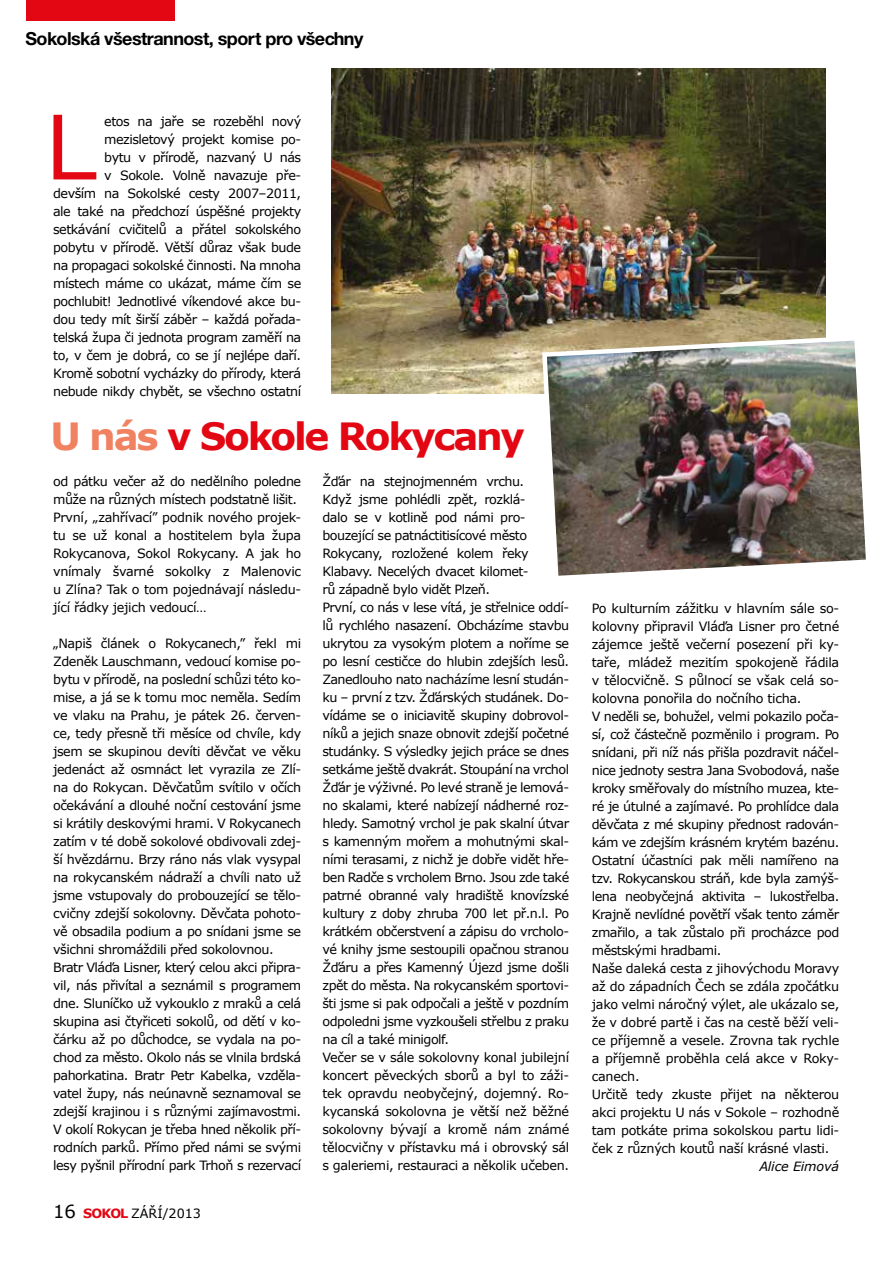
<style>
.page{position:relative;width:893px;height:1263px;background:#fff}
.page>*{position:absolute;margin:0;border:0;box-sizing:border-box;transform-origin:0 0}
.t1{font:90.6px "Helvetica Neue CE";color:#e30613}
.t2{font:700 37.5px "Verdana";letter-spacing:-.06em;color:#e30613}
.t3{font:700 18px "Helvetica Neue CE";letter-spacing:-.03em;color:#000}
.t4{font:12.75px/18px "Verdana";letter-spacing:-.04em;color:#000}
.t5{font:12.75px "Verdana";color:#000}
.t6{font:italic 12.75px "Verdana";letter-spacing:-.01em;color:#000}
.s1{color:#f08262}
.s2{font-size:18px}
.s3{font-weight:700;color:#e30613}
</style>
<div class="page">
<div style="left:26px;top:0;width:149px;height:21px;background:#e30613"></div>
<img style="left:332px;top:68px;width:494px;height:325px">
<img style="left:540px;top:333px;width:326px;height:243px">
<h3 class="t3" style="left:26px;top:27px;width:339px">Sokolská všestrannost, sport pro všechny</h3>
<h1 class="t1" style="left:46px;top:93px;width:52px">L</h1>
<p class="t4" style="left:53px;top:112px;width:250px;text-align:right">etos na jaře se rozeběhl nový mezisletový projekt komise po-<br>bytu v přírodě, nazvaný U nás<br>v Sokole. Volně navazuje pře-<br>devším na Sokolské cesty 2007–2011, ale také na předchozí úspěšné projekty setkávání cvičitelů a přátel sokolského pobytu v přírodě. Větší důraz však bude na propagaci sokolské činnosti. Na mnoha místech máme co ukázat, máme čím se pochlubit! Jednotlivé víkendové akce bu&shy;dou tedy mít širší záběr – každá pořada&shy;telská župa či jednota program zaměří na to, v čem je dobrá, co se jí nejlépe daří.<br>Kromě sobotní vycházky do přírody, která nebude nikdy chybět, se všechno ostatní</p>
<h2 class="t2" style="left:50px;top:409px;width:476px"><span class="s1">U nás</span> v Sokole Rokycany</h2>
<p class="t4" style="left:53px;top:472px;width:250px">od pátku večer až do nedělního poledne může na různých místech podstatně lišit.<br>První, „zahřívací” podnik nového projek&shy;tu se už konal a hostitelem byla župa Rokycanova, Sokol Rokycany. A jak ho vnímaly švarné sokolky z Malenovic u Zlína? Tak o tom pojednávají následu&shy;jící řádky jejich vedoucí…</p>
<p class="t4" style="left:53px;top:634px;width:250px">„Napiš článek o Rokycanech,” řekl mi Zdeněk Lauschmann, vedoucí komise po&shy;bytu v přírodě, na poslední schůzi této ko&shy;mise, a já se k tomu moc neměla. Sedím ve vlaku na Prahu, je pátek 26. červen&shy;ce, tedy přesně tři měsíce od chvíle, kdy jsem se skupinou devíti děvčat ve věku jedenáct až osmnáct let vyrazila ze Zlí&shy;na do Rokycan. Děvčatům svítilo v očích očekávání a dlouhé noční cestování jsme si krátily deskovými hrami. V Rokycanech zatím v té době sokolové obdivovali zdej&shy;ší hvězdárnu. Brzy ráno nás vlak vysypal na rokycanském nádraží a chvíli nato už jsme vstupovaly do probouzející se tělo&shy;cvičny zdejší sokolovny. Děvčata pohoto&shy;vě obsadila podium a po snídani jsme se všichni shromáždili před sokolovnou.<br>Bratr Vláďa Lisner, který celou akci připra&shy;vil, nás přivítal a seznámil s programem dne. Sluníčko už vykouklo z mraků a celá skupina asi čtyřiceti sokolů, od dětí v ko&shy;čárku až po důchodce, se vydala na po&shy;chod za město. Okolo nás se vlnila brdská pahorkatina. Bratr Petr Kabelka, vzděla&shy;vatel župy, nás neúnavně seznamoval se zdejší krajinou i s různými zajímavostmi.<br>V okolí Rokycan je třeba hned několik pří&shy;rodních parků. Přímo před námi se svými lesy pyšnil přírodní park Trhoň s rezervací</p>
<p class="t5" style="left:53px;top:1205px;width:149px"><span class="s2">16</span> <span class="s3">SOKOL</span> ZÁŘÍ/2013</p>
<p class="t4" style="left:322px;top:472px;width:248px">Žďár na stejnojmenném vrchu.<br>Když jsme pohlédli zpět, rozklá-<br>dalo se v kotlině pod námi pro&shy;bouzející se patnáctitisícové město Rokycany, rozložené kolem řeky Klabavy. Necelých dvacet kilomet-<br>rů západně bylo vidět Plzeň.<br>První, co nás v lese vítá, je střelnice oddí&shy;lů rychlého nasazení. Obcházíme stavbu ukrytou za vysokým plotem a noříme se po lesní cestičce do hlubin zdejších lesů.<br>Zanedlouho nato nacházíme lesní studán&shy;ku – první z tzv. Žďárských studánek. Do&shy;vídáme se o iniciavitě skupiny dobrovol&shy;níků a jejich snaze obnovit zdejší početné studánky. S výsledky jejich práce se dnes setkáme ještě dvakrát. Stoupání na vrchol Žďár je výživné. Po levé straně je lemová&shy;no skalami, které nabízejí nádherné roz&shy;hledy. Samotný vrchol je pak skalní útvar s kamenným mořem a mohutnými skal&shy;ními terasami, z nichž je dobře vidět hře&shy;ben Radče s vrcholem Brno. Jsou zde také patrné obranné valy hradiště knovízské kultury z doby zhruba 700 let př.n.l. Po krátkém občerstvení a zápisu do vrcholo&shy;vé knihy jsme sestoupili opačnou stranou Žďáru a přes Kamenný Újezd jsme došli zpět do města. Na rokycanském sportovi&shy;šti jsme si pak odpočali a ještě v pozdním odpoledni jsme vyzkoušeli střelbu z praku na cíl a také minigolf.<br>Večer se v sále sokolovny konal jubilejní koncert pěveckých sborů a byl to záži&shy;tek opravdu neobyčejný, dojemný. Ro&shy;kycanská sokolovna je větší než běžné sokolovny bývají a kromě nám známé tělocvičny v přístavku má i obrovský sál s galeriemi, restauraci a několik učeben.</p>
<p class="t4" style="left:592px;top:599px;width:249px">Po kulturním zážitku v hlavním sále so&shy;kolovny připravil Vláďa Lisner pro četné zájemce ještě večerní posezení při ky&shy;taře, mládež mezitím spokojeně řádila v tělocvičně. S půlnocí se však celá so&shy;kolovna ponořila do nočního ticha.<br>V neděli se, bohužel, velmi pokazilo poča&shy;sí, což částečně pozměnilo i program. Po snídani, při níž nás přišla pozdravit náčel&shy;nice jednoty sestra Jana Svobodová, naše kroky směřovaly do místního muzea, kte&shy;ré je útulné a zajímavé. Po prohlídce dala děvčata z mé skupiny přednost radován&shy;kám ve zdejším krásném krytém bazénu.<br>Ostatní účastníci pak měli namířeno na tzv. Rokycanskou stráň, kde byla zamýš&shy;lena neobyčejná aktivita – lukostřelba.<br>Krajně nevlídné povětří však tento záměr zmařilo, a tak zůstalo při procházce pod městskými hradbami.<br>Naše daleká cesta z jihovýchodu Moravy až do západních Čech se zdála zpočátku jako velmi náročný výlet, ale ukázalo se, že v dobré partě i čas na cestě běží veli&shy;ce příjemně a vesele. Zrovna tak rychle a příjemně proběhla celá akce v Roky&shy;canech.<br>Určitě tedy zkuste přijet na některou akci projektu U nás v Sokole – rozhodně tam potkáte prima sokolskou partu lidi&shy;ček z různých koutů naší krásné vlasti.</p>
<p class="t6" style="left:759px;top:1157px;width:81px">Alice Eimová</p>
</div>
